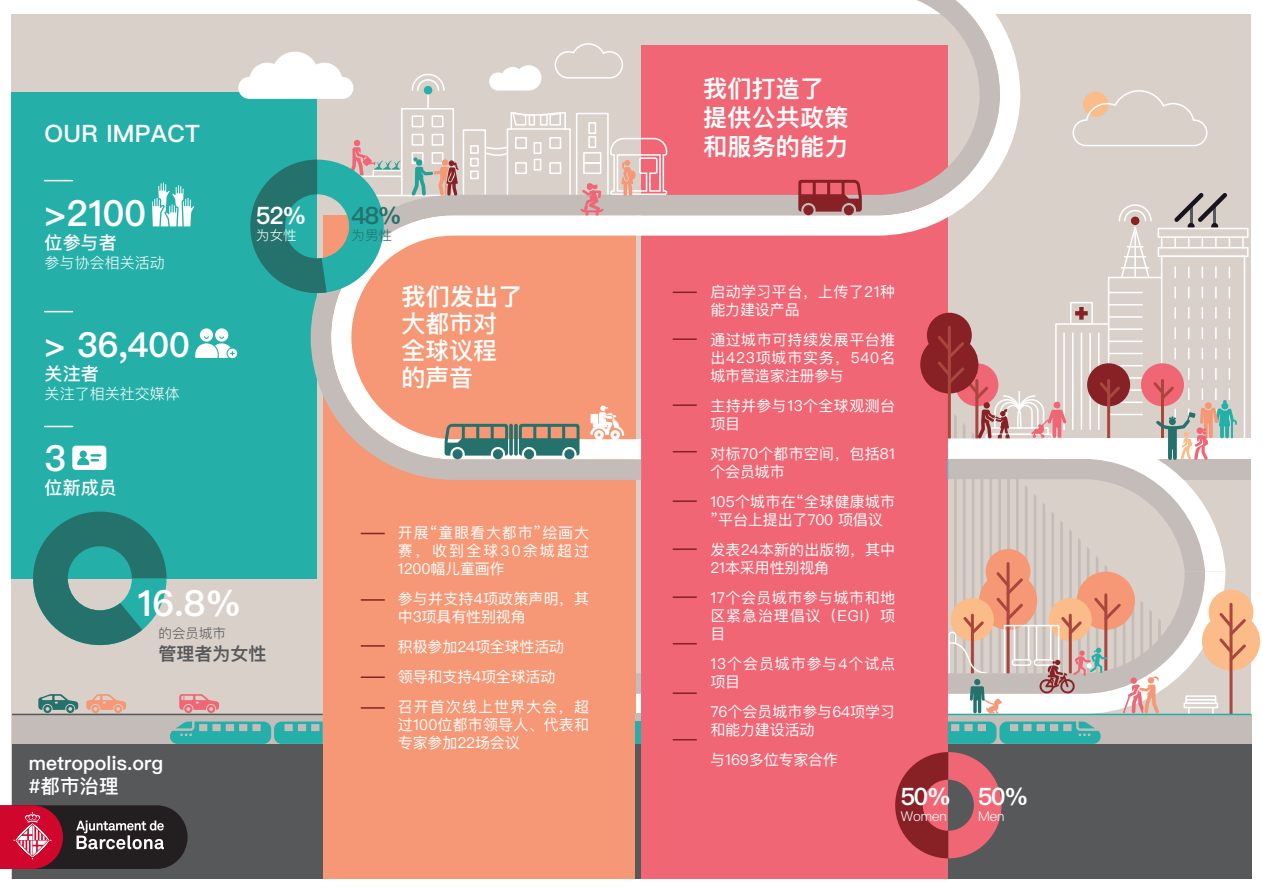
<style>
.page{position:relative;width:1263px;height:893px;background:#fff}
.page>*{position:absolute;margin:0;border:0;box-sizing:border-box;transform-origin:0 0}
.t1{font:600 36px "Ping Fang SC";color:#fff}
.t2{font:600 34.5px "Ping Fang SC";color:#fff}
.t3{font:600 24px/28.8px "Ping Fang SC";letter-spacing:.01em;color:#fff}
.t4{font:500 24px/27px "Ping Fang SC";letter-spacing:-.005em;color:#fff;text-align:justify}
.t5{font:600 24px "Ping Fang SC";color:#25716c}
.t6{font:600 19.5px "Ping Fang SC";color:#fff}
.t7{font:500 19.5px "Ping Fang SC";color:#fff}
.t8{font:500 18px "Ping Fang SC";color:#fff}
.t9{font:600 18px "Ping Fang SC";color:#57585a}
.t10{font:15px/18px "Ping Fang SC";letter-spacing:.01em;color:#fff}
.t11{font:15px/30px "Ping Fang SC";letter-spacing:-.01em;color:#fff}
.t12{font:300 15px "Ping Fang SC";color:#fff}
.t13{font:15px/18px "Ping Fang SC";letter-spacing:.06em;color:#fff}
.t14{font:300 13.5px "Ping Fang SC";color:#fff}
.t15{font:300 13.5px "Ping Fang SC";color:#57585a}
.t16{font:300 13.5px "Ping Fang SC";color:#25716c}
</style>
<div class="page">
<div style="left:12px;top:14px;width:1239px;height:864px;background:#d9d0ca"></div>
<div style="left:641px;top:45px;width:307px;height:833px;background:#f16674"></div>
<div style="left:12px;top:92px;width:305px;height:486px;background:#25afa9"></div>
<div style="left:323px;top:215px;width:312px;height:663px;background:#f69875"></div>
<svg style="left:1000px;top:21px;width:20px;height:72px"></svg>
<svg style="left:293px;top:0;width:707px;height:93px"></svg>
<svg style="left:33px;top:512px;width:134px;height:133px"></svg>
<svg style="left:554px;top:42px;width:70px;height:37px"></svg>
<svg style="left:238px;top:52px;width:115px;height:47px"></svg>
<svg style="left:489px;top:65px;width:52px;height:26px"></svg>
<svg style="left:45px;top:180px;width:28px;height:1px"></svg>
<svg style="left:45px;top:311px;width:28px;height:1px"></svg>
<svg style="left:45px;top:426px;width:28px;height:1px"></svg>
<hr style="left:673px;top:500px;width:24px;height:2px;background:#872126">
<hr style="left:673px;top:548px;width:24px;height:2px;background:#872126">
<hr style="left:673px;top:596px;width:24px;height:2px;background:#872126">
<svg style="left:673px;top:643px;width:24px;height:1px"></svg>
<hr style="left:673px;top:692px;width:24px;height:2px;background:#872126">
<svg style="left:673px;top:739px;width:24px;height:1px"></svg>
<svg style="left:361px;top:533px;width:24px;height:1px"></svg>
<hr style="left:361px;top:599px;width:24px;height:2px;background:#872126">
<hr style="left:361px;top:645px;width:24px;height:2px;background:#872126">
<hr style="left:361px;top:676px;width:24px;height:2px;background:#872126">
<hr style="left:361px;top:707px;width:24px;height:2px;background:#872126">
<div style="left:1208px;top:590px;width:45px;height:45px;background:#fbbc89;border-radius:50%"></div>
<div style="left:1202px;top:612px;width:58px;height:58px;background:#fbbc89;border-radius:50%"></div>
<div style="left:948px;top:714px;width:303px;height:30px;background:#c3bcb8"></div>
<div style="left:12px;top:714px;width:311px;height:30px;background:#c3bcb8"></div>
<div style="left:948px;top:744px;width:303px;height:134px;background:#57585a"></div>
<div style="left:635px;top:744px;width:6px;height:134px;background:#57585a"></div>
<div style="left:12px;top:744px;width:311px;height:134px;background:#57585a"></div>
<div style="left:635px;top:714px;width:6px;height:30px;background:#c3bcb8"></div>
<div style="left:1160px;top:458px;width:90px;height:22px;background:#c3bcb8"></div>
<svg style="left:948px;top:721px;width:153px;height:23px"></svg>
<svg style="left:170px;top:721px;width:153px;height:23px"></svg>
<div style="left:635px;top:722px;width:6px;height:22px;background:#25afa9"></div>
<svg style="left:411px;top:73px;width:34px;height:20px"></svg>
<div style="left:424px;top:86px;width:8px;height:8px;background:#25afa9;border-radius:50%"></div>
<svg style="left:86px;top:694px;width:40px;height:19px"></svg>
<svg style="left:38px;top:694px;width:40px;height:19px"></svg>
<svg style="left:179px;top:694px;width:40px;height:19px"></svg>
<svg style="left:72px;top:446px;width:34px;height:24px"></svg>
<svg style="left:1072px;top:90px;width:136px;height:57px"></svg>
<svg style="left:152px;top:182px;width:42px;height:44px"></svg>
<svg style="left:195px;top:328px;width:42px;height:31px"></svg>
<hr style="left:948px;top:714px;width:303px;height:1px;background:#25afa9">
<hr style="left:12px;top:714px;width:311px;height:1px;background:#57585a">
<svg style="left:947px;top:193px;width:302px;height:521px"></svg>
<svg style="left:1000px;top:93px;width:20px;height:366px"></svg>
<svg style="left:311px;top:93px;width:689px;height:387px"></svg>
<svg style="left:444px;top:424px;width:64px;height:32px"></svg>
<div style="left:452px;top:449px;width:11px;height:10px;background:#25716c;border-radius:50%"></div>
<div style="left:493px;top:449px;width:10px;height:10px;background:#25716c;border-radius:50%"></div>
<svg style="left:519px;top:424px;width:60px;height:32px"></svg>
<div style="left:564px;top:449px;width:10px;height:10px;background:#25716c;border-radius:50%"></div>
<div style="left:524px;top:449px;width:10px;height:10px;background:#25716c;border-radius:50%"></div>
<svg style="left:514px;top:424px;width:4px;height:32px"></svg>
<svg style="left:509px;top:424px;width:4px;height:32px"></svg>
<svg style="left:590px;top:405px;width:34px;height:35px"></svg>
<svg style="left:250px;top:140px;width:153px;height:158px"></svg>
<svg style="left:798px;top:180px;width:64px;height:32px"></svg>
<div style="left:844px;top:205px;width:10px;height:10px;background:#872126;border-radius:50%"></div>
<div style="left:803px;top:205px;width:10px;height:10px;background:#872126;border-radius:50%"></div>
<svg style="left:580px;top:137px;width:88px;height:79px"></svg>
<svg style="left:412px;top:157px;width:46px;height:39px"></svg>
<svg style="left:895px;top:752px;width:106px;height:106px"></svg>
<svg style="left:0;top:805px;width:188px;height:64px;background:#69333e"></svg>
<h3 class="t3" style="left:45px;top:119px;width:157px">OUR IMPACT</h3>
<h1 class="t1" style="left:45px;top:191px;width:103px">&gt;2100</h1>
<p class="t8" style="left:45px;top:231px;width:73px">位参与者</p>
<p class="t12" style="left:45px;top:254px;width:121px">参与协会相关活动</p>
<h2 class="t2" style="left:45px;top:324px;width:147px">&gt; 36,400</h2>
<p class="t8" style="left:45px;top:362px;width:56px">关注者</p>
<p class="t12" style="left:45px;top:384px;width:136px">关注了相关社交媒体</p>
<h1 class="t1" style="left:45px;top:436px;width:23px">3</h1>
<p class="t8" style="left:45px;top:477px;width:73px">位新成员</p>
<h3 class="t3" style="left:256px;top:201px;width:52px">52%</h3>
<p class="t14" style="left:256px;top:226px;width:42px">为女性</p>
<h1 class="t1" style="left:138px;top:581px;width:105px">16.8%</h1>
<p class="t15" style="left:159px;top:625px;width:69px">的会员城市</p>
<p class="t9" style="left:159px;top:642px;width:109px">管理者为女性</p>
<h3 class="t6" style="left:29px;top:751px;width:136px">metropolis.org</h3>
<h3 class="t7" style="left:29px;top:774px;width:91px">#都市治理</h3>
<h3 class="t5" style="left:352px;top:201px;width:52px">48%</h3>
<p class="t16" style="left:352px;top:226px;width:42px">为男性</p>
<h3 class="t3" style="left:402px;top:282px;width:122px">我们发出了</h3>
<h3 class="t4" style="left:402px;top:310px;width:97px">大都市对全球议程的声音</h3>
<p class="t10" style="left:398px;top:524px;width:193px;text-align:justify">开展“童眼看大都市”绘画大赛，收到全球30余城超过1200幅儿童画作</p>
<p class="t10" style="left:398px;top:590px;width:193px">参与并支持4项政策声明，其中3项具有性别视角</p>
<p class="t11" style="left:398px;top:632px;width:193px">积极参加24项全球性活动<br>领导和支持4项全球活动<br>召开首次线上世界大会，超</p>
<p class="t10" style="left:398px;top:716px;width:193px">过100位都市领导人、代表和专家参加22场会议</p>
<h3 class="t3" style="left:703px;top:74px;width:147px">我们打造了提供公共政策和服务的能力</h3>
<p class="t10" style="left:710px;top:282px;width:186px">启动学习平台，上传了21种能力建设产品</p>
<p class="t10" style="left:710px;top:330px;width:186px;text-align:justify">通过城市可持续发展平台推出423项城市实务，540名城市营造家注册参与</p>
<p class="t10" style="left:710px;top:396px;width:186px">主持并参与13个全球观测台项目</p>
<p class="t10" style="left:710px;top:444px;width:186px">对标70个都市空间，包括81个会员城市</p>
<p class="t10" style="left:710px;top:492px;width:186px">105个城市在“全球健康城市”平台上提出了700 项倡议</p>
<p class="t10" style="left:710px;top:540px;width:186px">发表24本新的出版物，其中<br>21本采用性别视角</p>
<p class="t10" style="left:710px;top:588px;width:186px;text-align:justify">17个会员城市参与城市和地区紧急治理倡议（EGI）项目</p>
<p class="t13" style="left:710px;top:654px;width:186px">13个会员城市参与4个试点项目</p>
<p class="t10" style="left:710px;top:702px;width:186px">76个会员城市参与64项学习和能力建设活动</p>
<p class="t11" style="left:710px;top:744px;width:129px">与169多位专家合作</p>
<h3 class="t3" style="left:901px;top:782px;width:52px">50%</h3>
<p class="t14" style="left:901px;top:808px;width:48px">Women</p>
<h3 class="t3" style="left:978px;top:782px;width:52px">50%</h3>
<p class="t14" style="left:978px;top:808px;width:28px">Men</p>
</div>
